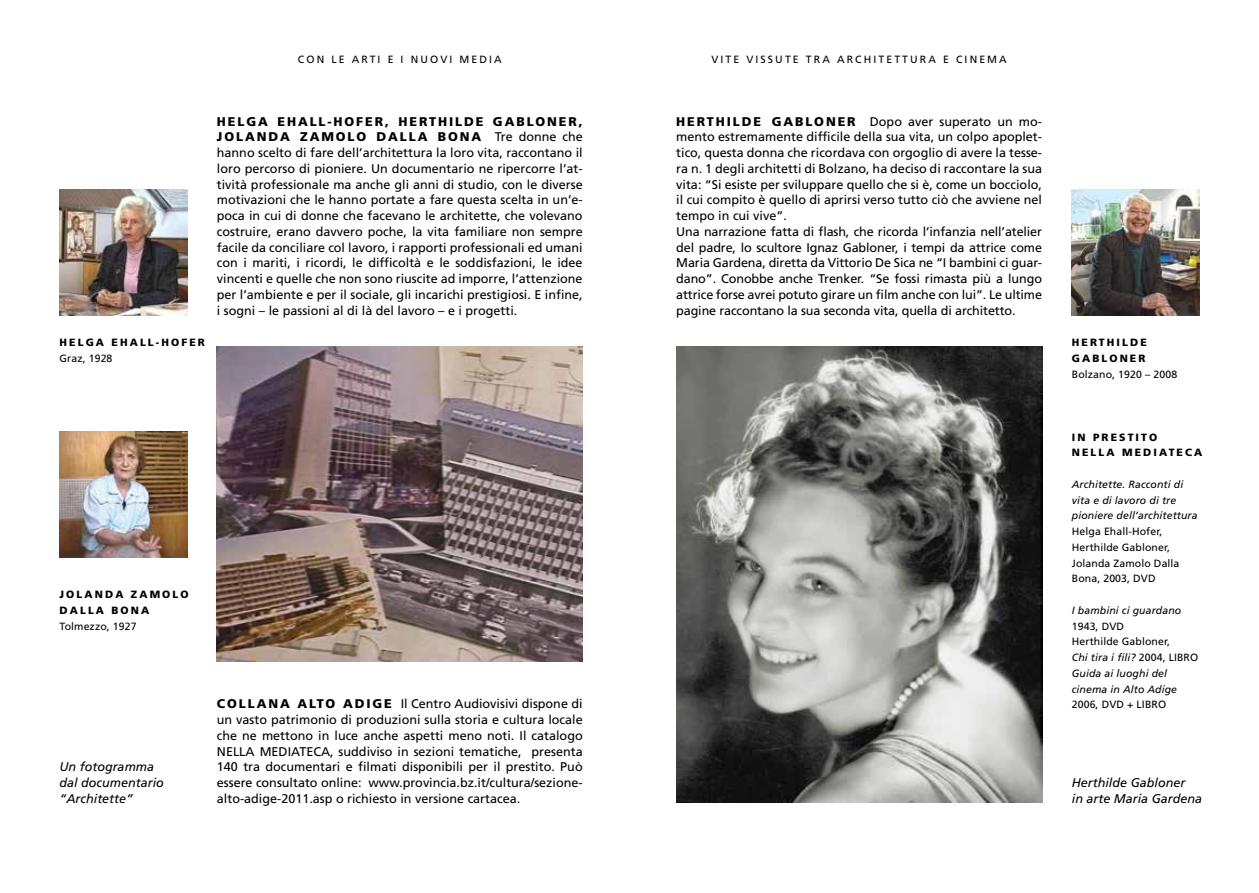
<style>
.page{position:relative;width:1259px;height:893px;background:#fff}
.page>*{position:absolute;margin:0;border:0;box-sizing:border-box;transform-origin:0 0}
.t1{font:12.6px/15.8px "Frutiger";color:#000;text-align:justify}
.t2{font:900 12.6px "Frutiger";letter-spacing:.15em;color:#000}
.t3{font:italic 12.6px/15.8px "Frutiger";color:#000}
.t4{font:italic 10.5px/15.8px "Frutiger";letter-spacing:.01em;color:#000}
.t5{font:10.5px/15.8px "Frutiger";letter-spacing:.01em;color:#000}
.t6{font:900 10.5px/15.8px "Frutiger";letter-spacing:.2em;color:#000}
.t7{font:10.5px "Frutiger";letter-spacing:.2em;color:#000}
.s1{font-style:normal}
</style>
<div class="page">
<img style="left:1071px;top:189px;width:128px;height:126px">
<img style="left:60px;top:189px;width:127px;height:126px">
<img style="left:60px;top:431px;width:127px;height:126px">
<img style="left:676px;top:346px;width:366px;height:457px">
<img style="left:217px;top:346px;width:366px;height:315px">
<p class="t7" style="left:298px;top:53px;width:205px">CON LE ARTI E I NUOVI MEDIA</p>
<p class="t7" style="left:711px;top:53px;width:297px">VITE VISSUTE TRA ARCHITETTURA E CINEMA</p>
<p class="t6" style="left:60px;top:334px;width:147px">HELGA EHALL-HOFER</p>
<p class="t5" style="left:60px;top:350px;width:54px">Graz, 1928</p>
<p class="t2" style="left:217px;top:114px;width:22px">HELGA</p>
<p class="t2" style="left:277px;top:114px;width:20px">EHALL</p>
<p class="t2" style="left:327px;top:114px;width:93px">-HOFER, HERTHILDE</p>
<p class="t2" style="left:493px;top:114px;width:23px">GABLONER</p>
<p class="t2" style="left:579px;top:114px;width:5px">,</p>
<p class="t2" style="left:217px;top:129px;width:20px">JOLANDA</p>
<p class="t2" style="left:300px;top:129px;width:22px">ZAMOLO</p>
<p class="t2" style="left:376px;top:129px;width:23px">DALLA</p>
<p class="t2" style="left:438px;top:129px;width:23px">BONA</p>
<p class="t1" style="left:217px;top:129px;width:367px;text-indent:278px">Tre donne che hanno scelto di fare dell’architettura la loro vita, raccontano il loro percorso di pioniere. Un documentario ne ripercorre l’at&shy;tività professionale ma anche gli anni di studio, con le diverse motivazioni che le hanno portate a fare questa scelta in un’e&shy;poca in cui di donne che facevano le architette, che volevano costruire, erano davvero poche, la vita familiare non sempre facile da conciliare col lavoro, i rapporti professionali ed umani con i mariti, i ricordi, le difficoltà e le soddisfazioni, le idee vincenti e quelle che non sono riuscite ad imporre, l’attenzione per l’ambiente e per il sociale, gli incarichi prestigiosi. E infine, i sogni – le passioni al di là del lavoro – e i progetti.</p>
<p class="t2" style="left:676px;top:114px;width:22px">HERTHILDE</p>
<p class="t2" style="left:771px;top:114px;width:23px">GABLONER</p>
<p class="t1" style="left:676px;top:113px;width:367px;text-align:left;text-indent:193px">Dopo aver superato un mo&shy;mento estremamente difficile della sua vita, un colpo apoplet&shy;tico, questa donna che ricordava con orgoglio di avere la tesse&shy;ra n. 1 degli architetti di Bolzano, ha deciso di raccontare la sua vita: “Si esiste per sviluppare quello che si è, come un bocciolo, il cui compito è quello di aprirsi verso tutto ciò che avviene nel tempo in cui vive”.<br>Una narrazione fatta di flash, che ricorda l’infanzia nell’atelier del padre, lo scultore Ignaz Gabloner, i tempi da attrice come Maria Gardena, diretta da Vittorio De Sica ne “I bambini ci guar&shy;dano”. Conobbe anche Trenker. “Se fossi rimasta più a lungo attrice forse avrei potuto girare un film anche con lui”. Le ultime pagine raccontano la sua seconda vita, quella di architetto.</p>
<p class="t6" style="left:60px;top:586px;width:131px">JOLANDA ZAMOLO<br>DALLA BONA</p>
<p class="t5" style="left:60px;top:618px;width:79px">Tolmezzo, 1927</p>
<p class="t3" style="left:60px;top:759px;width:106px">Un fotogramma dal documentario “Architette”</p>
<p class="t1" style="left:217px;top:696px;width:367px;text-indent:184px">Il Centro Audiovisivi dispone di un vasto patrimonio di produzioni sulla storia e cultura locale che ne mettono in luce anche aspetti meno noti. Il catalogo NELLA MEDIATECA, suddiviso in sezioni tematiche, presenta 140 tra documentari e filmati disponibili per il prestito. Può essere consultato online: www.provincia.bz.it/cultura/sezione&shy;alto-adige-2011.asp o richiesto in versione cartacea.</p>
<p class="t2" style="left:217px;top:696px;width:22px">COLLANA</p>
<p class="t2" style="left:297px;top:696px;width:21px">ALTO</p>
<p class="t2" style="left:343px;top:696px;width:22px">ADIGE</p>
<p class="t6" style="left:1071px;top:334px;width:76px">HERTHILDE<br>GABLONER</p>
<p class="t5" style="left:1071px;top:366px;width:107px">Bolzano, 1920 – 2008</p>
<p class="t6" style="left:1071px;top:429px;width:132px">IN PRESTITO<br>NELLA MEDIATECA</p>
<p class="t4" style="left:1071px;top:476px;width:127px">Architette. Racconti di vita e di lavoro di tre pioniere dell’architettura</p>
<p class="t5" style="left:1071px;top:523px;width:109px">Helga Ehall-Hofer,<br>Herthilde Gabloner,<br>Jolanda Zamolo Dalla<br>Bona, 2003, DVD</p>
<p class="t4" style="left:1071px;top:602px;width:111px">I bambini ci guardano</p>
<p class="t4" style="left:1071px;top:618px;width:128px"><span class="s1">1943, DVD<br>Herthilde Gabloner,<br></span>Chi tira i fili? <span class="s1">2004, LIBRO<br></span>Guida ai luoghi del cinema in Alto Adige</p>
<p class="t5" style="left:1071px;top:697px;width:96px">2006, DVD + LIBRO</p>
<p class="t3" style="left:1071px;top:775px;width:132px">Herthilde Gabloner<br>in arte Maria Gardena</p>
</div>
